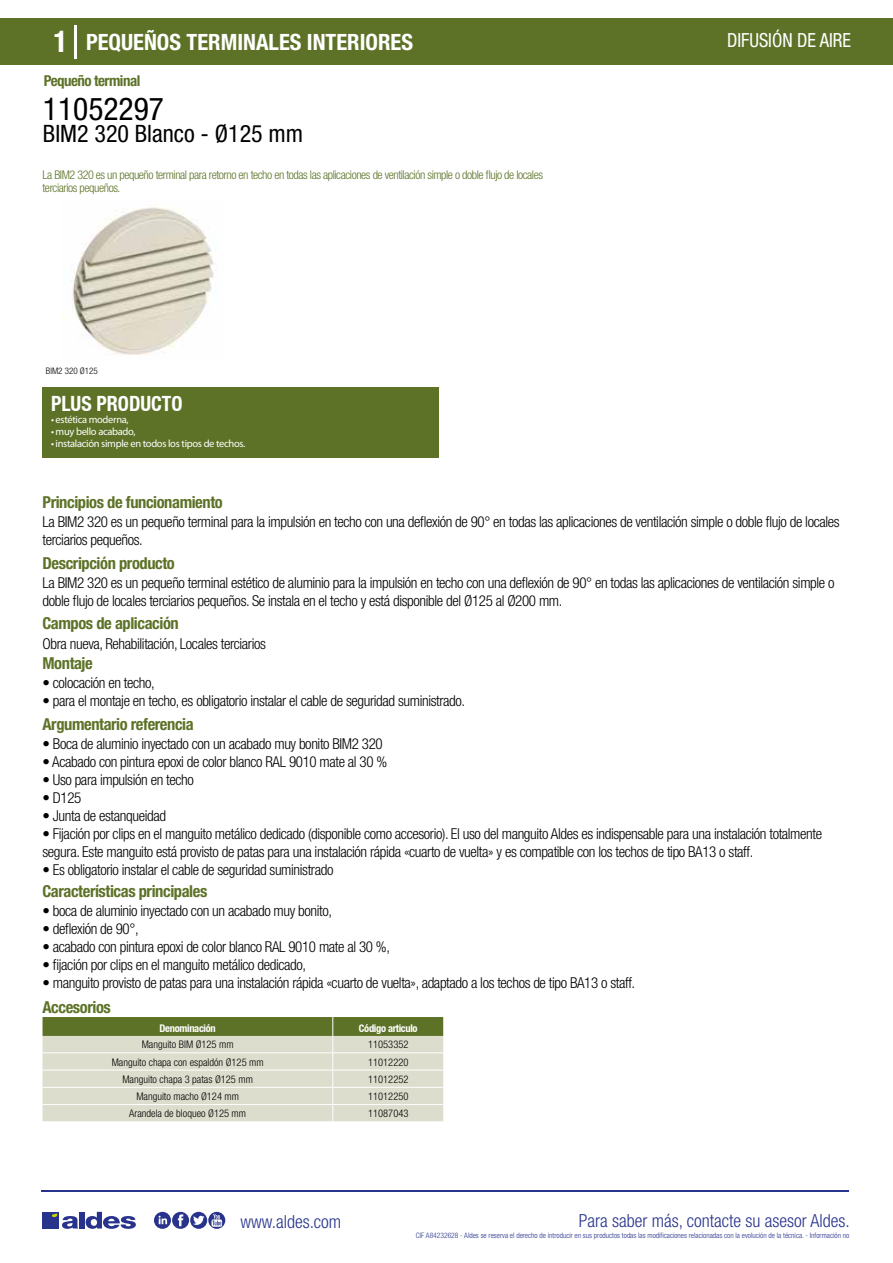
<style>
.page{position:relative;width:893px;height:1263px;background:#fff}
.page>*{position:absolute;margin:0;border:0;box-sizing:border-box;transform-origin:0 0}
.t1{font:condensed 31.5px "Helvetica Neue LT Std";color:#000}
.t2{font:condensed 24px "Helvetica Neue LT Std";color:#000}
.t3{font:700 condensed 22.5px "Helvetica Neue LT Std";color:#fff}
.t4{font:700 condensed 21px "Helvetica Neue";color:#fff;scale:.95 1}
.t5{font:condensed 19.5px "Helvetica Neue LT Std";color:#fff;scale:.95 1}
.t6{font:300 condensed 18px "Helvetica Neue";color:#28348b}
.t7{font:700 condensed 16.5px "Helvetica Neue LT Std";letter-spacing:-.025em;color:#5d7227}
.t8{font:300 condensed 15px/18px "Helvetica Neue LT Std";letter-spacing:-.025em;color:#000}
.t9{font:700 condensed 15px "Helvetica Neue LT Std";letter-spacing:-.035em;color:#5d7227}
.t10{font:300 condensed 12px/13.5px "Helvetica Neue LT Std";letter-spacing:-.035em;color:#5d7227}
.t11{font:300 condensed 10.5px "Helvetica Neue";color:#000}
.t12{font:10.5px "Myriad Pro";letter-spacing:-.03em;color:#fff}
.t13{font:700 condensed 10.5px "Helvetica Neue";letter-spacing:-.03em;color:#fff}
.t14{font:300 condensed 9px "Helvetica Neue";color:#000}
.t15{font:300 condensed 7.5px "Helvetica Neue";color:#28348b}
.s1{font-size:30px}
</style>
<div class="page">
<div style="left:0;top:18px;width:893px;height:46px;background:#5d7227"></div>
<div style="left:43px;top:387px;width:396px;height:70px;background:#5d7227"></div>
<hr style="left:74px;top:25px;width:2px;height:33px;background:#fff">
<svg style="left:62px;top:207px;width:152px;height:148px"></svg>
<svg style="left:43px;top:1017px;width:401px;height:105px;background:#c7cbb1"></svg>
<hr style="left:41px;top:1190px;width:808px;height:1px;background:#28348b">
<svg style="left:154px;top:1212px;width:71px;height:17px"></svg>
<div style="left:42px;top:1212px;width:17px;height:16px;background:#28348b"></div>
<div style="left:79px;top:1212px;width:5px;height:16px;background:#28348b"></div>
<svg style="left:86px;top:1212px;width:50px;height:17px"></svg>
<svg style="left:52px;top:1213px;width:26px;height:16px"></svg>
<h3 class="t3" style="left:54px;top:28px;width:361px"><span class="s1">1</span> PEQUEÑOS TERMINALES INTERIORES</h3>
<h3 class="t5" style="left:727px;top:29px;width:132px">DIFUSIÓN DE AIRE</h3>
<p class="t9" style="left:44px;top:71px;width:98px">Pequeño terminal</p>
<h1 class="t1" style="left:43px;top:91px;width:122px">11052297</h1>
<h2 class="t2" style="left:43px;top:120px;width:262px">BIM2 320 Blanco - Ø125 mm</h2>
<p class="t10" style="left:43px;top:167px;width:502px">La BIM2 320 es un pequeño terminal para retorno en techo en todas las aplicaciones de ventilación simple o doble flujo de locales terciarios pequeños.</p>
<p class="t14" style="left:46px;top:365px;width:53px">BIM2 320 Ø125</p>
<p class="t14" style="left:50px;top:365px;width:47px">oca BIM2 320</p>
<h3 class="t4" style="left:51px;top:391px;width:140px">PLUS PRODUCTO</h3>
<p class="t12" style="left:51px;top:413px;width:79px">• estética moderna,</p>
<p class="t12" style="left:51px;top:425px;width:86px">• muy bello acabado,</p>
<p class="t12" style="left:51px;top:437px;width:196px">• instalación simple en todos los tipos de techos.</p>
<p class="t7" style="left:43px;top:492px;width:182px">Principios de funcionamiento</p>
<p class="t8" style="left:43px;top:513px;width:799px">La BIM2 320 es un pequeño terminal para la impulsión en techo con una deflexión de 90° en todas las aplicaciones de ventilación simple o doble flujo de locales terciarios pequeños.</p>
<p class="t8" style="left:43px;top:573px;width:793px">La BIM2 320 es un pequeño terminal estético de aluminio para la impulsión en techo con una deflexión de 90° en todas las aplicaciones de ventilación simple o doble flujo de locales terciarios pequeños. Se instala en el techo y está disponible del Ø125 al Ø200 mm.</p>
<p class="t8" style="left:43px;top:634px;width:225px">Obra nueva, Rehabilitación, Locales terciarios</p>
<p class="t8" style="left:43px;top:674px;width:114px">• colocación en techo,</p>
<p class="t8" style="left:43px;top:692px;width:424px">• para el montaje en techo, es obligatorio instalar el cable de seguridad suministrado.</p>
<p class="t7" style="left:43px;top:553px;width:134px">Descripción producto</p>
<p class="t7" style="left:43px;top:613px;width:138px">Campos de aplicación</p>
<p class="t7" style="left:43px;top:653px;width:52px">Montaje</p>
<p class="t7" style="left:43px;top:714px;width:153px">Argumentario referencia</p>
<p class="t8" style="left:43px;top:734px;width:342px">• Boca de aluminio inyectado con un acabado muy bonito BIM2 320</p>
<p class="t8" style="left:43px;top:752px;width:346px">• Acabado con pintura epoxi de color blanco RAL 9010 mate al 30 %</p>
<p class="t8" style="left:43px;top:770px;width:153px">• Uso para impulsión en techo</p>
<p class="t8" style="left:43px;top:788px;width:40px">• D125</p>
<p class="t8" style="left:43px;top:806px;width:125px">• Junta de estanqueidad</p>
<p class="t8" style="left:43px;top:824px;width:781px">• Fijación por clips en el manguito metálico dedicado (disponible como accesorio). El uso del manguito Aldes es indispensable para una instalación totalmente segura. Este manguito está provisto de patas para una instalación rápida «cuarto de vuelta» y es compatible con los techos de tipo BA13 o staff.</p>
<p class="t8" style="left:43px;top:860px;width:292px">• Es obligatorio instalar el cable de seguridad suministrado</p>
<p class="t7" style="left:43px;top:881px;width:166px">Características principales</p>
<p class="t8" style="left:43px;top:901px;width:291px">• boca de aluminio inyectado con un acabado muy bonito,</p>
<p class="t8" style="left:43px;top:919px;width:98px">• deflexión de 90°,</p>
<p class="t8" style="left:43px;top:937px;width:349px">• acabado con pintura epoxi de color blanco RAL 9010 mate al 30 %,</p>
<p class="t8" style="left:43px;top:955px;width:265px">• fijación por clips en el manguito metálico dedicado,</p>
<p class="t8" style="left:43px;top:973px;width:594px">• manguito provisto de patas para una instalación rápida «cuarto de vuelta», adaptado a los techos de tipo BA13 o staff.</p>
<p class="t7" style="left:43px;top:997px;width:70px">Accesorios</p>
<p class="t13" style="left:160px;top:1021px;width:58px">Denominación</p>
<p class="t13" style="left:359px;top:1021px;width:60px">Código articulo</p>
<p class="t11" style="left:142px;top:1039px;width:93px">Manguito BIM Ø125 mm</p>
<p class="t11" style="left:368px;top:1039px;width:42px">11053352</p>
<p class="t11" style="left:112px;top:1056px;width:153px">Manguito chapa con espaldón Ø125 mm</p>
<p class="t11" style="left:368px;top:1056px;width:42px">11012220</p>
<p class="t11" style="left:122px;top:1073px;width:132px">Manguito chapa 3 patas Ø125 mm</p>
<p class="t11" style="left:368px;top:1073px;width:42px">11012252</p>
<p class="t11" style="left:136px;top:1090px;width:104px">Manguito macho Ø124 mm</p>
<p class="t11" style="left:368px;top:1090px;width:42px">11012250</p>
<p class="t11" style="left:129px;top:1108px;width:118px">Arandela de bloqueo Ø125 mm</p>
<p class="t11" style="left:368px;top:1108px;width:42px">11087043</p>
<p class="t6" style="left:240px;top:1211px;width:102px">www.aldes.com</p>
<p class="t6" style="left:579px;top:1211px;width:272px">Para saber más, contacte su asesor Aldes.</p>
<p class="t15" style="left:416px;top:1230px;width:435px">CIF A84232628 - Aldes se reserva el derecho de introducir en sus productos todas las modificaciones relacionadas con la evolución de la técnica. - Información no</p>
</div>
